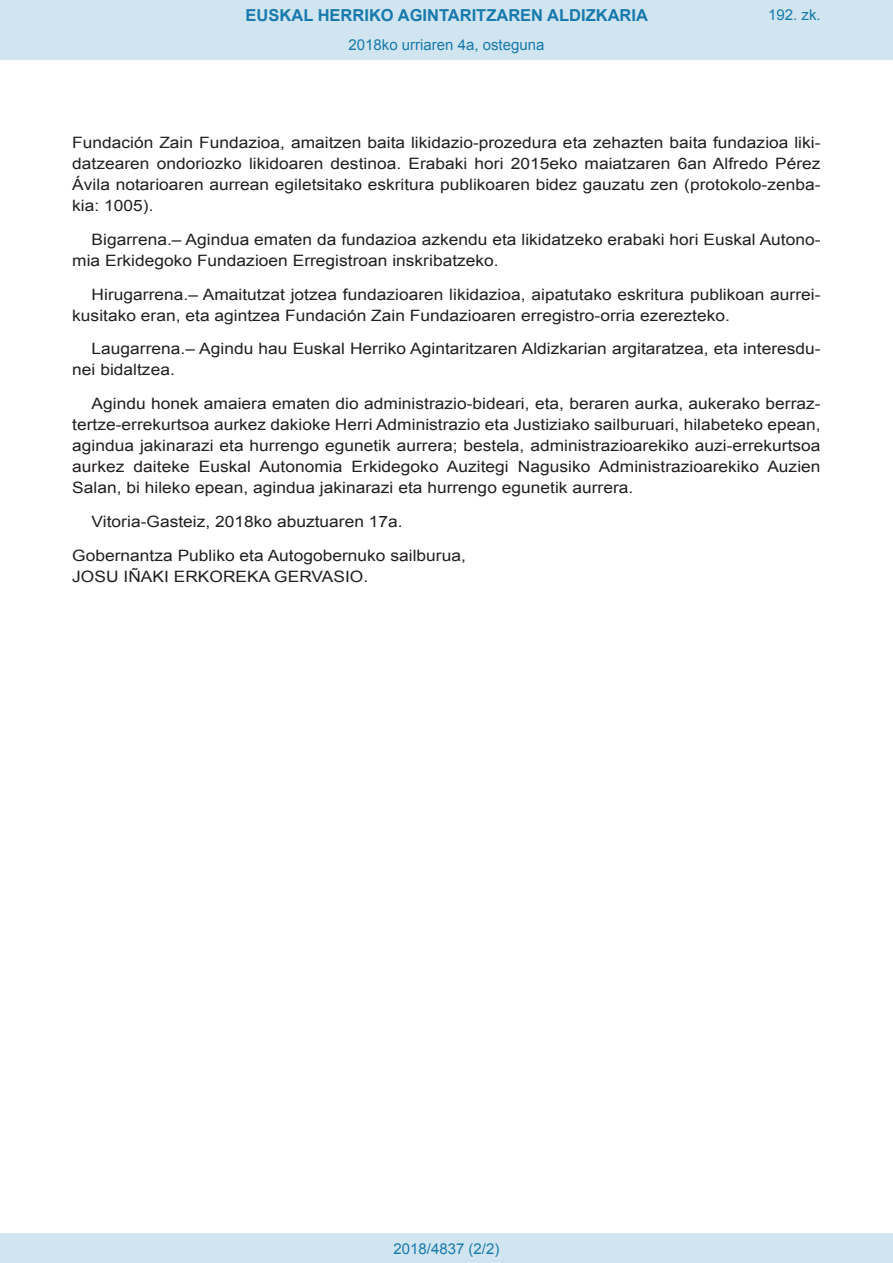
<style>
.page{position:relative;width:893px;height:1263px;background:#fff}
.page>*{position:absolute;margin:0;border:0;box-sizing:border-box;transform-origin:0 0}
.t1{font:700 16.5px "Arial";color:#1879ad}
.BOPVDetalle{font:15.6px/21px "Arial";color:#231f20;scale:1.11 1}
.BOPVFirmaPuesto{font:15.6px "Arial";color:#231f20;scale:1.11 1}
.BOPVFirmaLugFec{font:15.6px "Arial";color:#231f20;scale:1.11 1}
.BOPVFirmaNombre{font:15.6px "Arial";color:#231f20;scale:1.11 1}
.Paginacion_Centro{font:15px "Arial";color:#1879ad}
</style>
<div class="page">
<div style="left:0;top:0;width:893px;height:60px;background:#d0e5f0"></div>
<div style="left:0;top:1233px;width:893px;height:30px;background:#d0e5f0"></div>
<p class="t1" style="left:246px;top:4px;width:404px">EUSKAL HERRIKO AGINTARITZAREN ALDIZKARIA</p>
<p class="Paginacion_Centro" style="left:348px;top:35px;width:197px">2018ko urriaren 4a, osteguna</p>
<p class="Paginacion_Centro" style="left:768px;top:5px;width:54px">192. zk.</p>
<p class="BOPVDetalle" style="left:72px;top:132px;width:676px;text-align:justify">Fundación Zain Fundazioa, amaitzen baita likidazio-prozedura eta zehazten baita fundazioa liki&shy;datzearen ondoriozko likidoaren destinoa. Erabaki hori 2015eko maiatzaren 6an Alfredo Pérez Ávila notarioaren aurrean egiletsitako eskritura publikoaren bidez gauzatu zen (protokolo-zenba&shy;kia: 1005).</p>
<p class="BOPVDetalle" style="left:72px;top:229px;width:676px;text-indent:19px">Bigarrena.– Agindua ematen da fundazioa azkendu eta likidatzeko erabaki hori Euskal Autono&shy;mia Erkidegoko Fundazioen Erregistroan inskribatzeko.</p>
<p class="BOPVDetalle" style="left:72px;top:284px;width:676px;text-indent:19px">Hirugarrena.– Amaitutzat jotzea fundazioaren likidazioa, aipatutako eskritura publikoan aurrei&shy;kusitako eran, eta agintzea Fundación Zain Fundazioaren erregistro-orria ezerezteko.</p>
<p class="BOPVDetalle" style="left:72px;top:339px;width:676px;text-indent:19px">Laugarrena.– Agindu hau Euskal Herriko Agintaritzaren Aldizkarian argitaratzea, eta interesdu&shy;nei bidaltzea.</p>
<p class="BOPVDetalle" style="left:72px;top:393px;width:676px;text-align:justify;text-indent:19px">Agindu honek amaiera ematen dio administrazio-bideari, eta, beraren aurka, aukerako berraz&shy;tertze-errekurtsoa aurkez dakioke Herri Administrazio eta Justiziako sailburuari, hilabeteko epean, agindua jakinarazi eta hurrengo egunetik aurrera; bestela, administrazioarekiko auzi-errekurtsoa aurkez daiteke Euskal Autonomia Erkidegoko Auzitegi Nagusiko Administrazioarekiko Auzien Salan, bi hileko epean, agindua jakinarazi eta hurrengo egunetik aurrera.</p>
<p class="BOPVFirmaLugFec" style="left:92px;top:511px;width:282px">Vitoria-Gasteiz, 2018ko abuztuaren 17a.</p>
<p class="BOPVFirmaPuesto" style="left:72px;top:545px;width:356px">Gobernantza Publiko eta Autogobernuko sailburua,</p>
<p class="BOPVFirmaNombre" style="left:72px;top:566px;width:268px">JOSU IÑAKI ERKOREKA GERVASIO.</p>
<p class="Paginacion_Centro" style="left:393px;top:1238px;width:107px">2018/4837 (2/2)</p>
</div>
